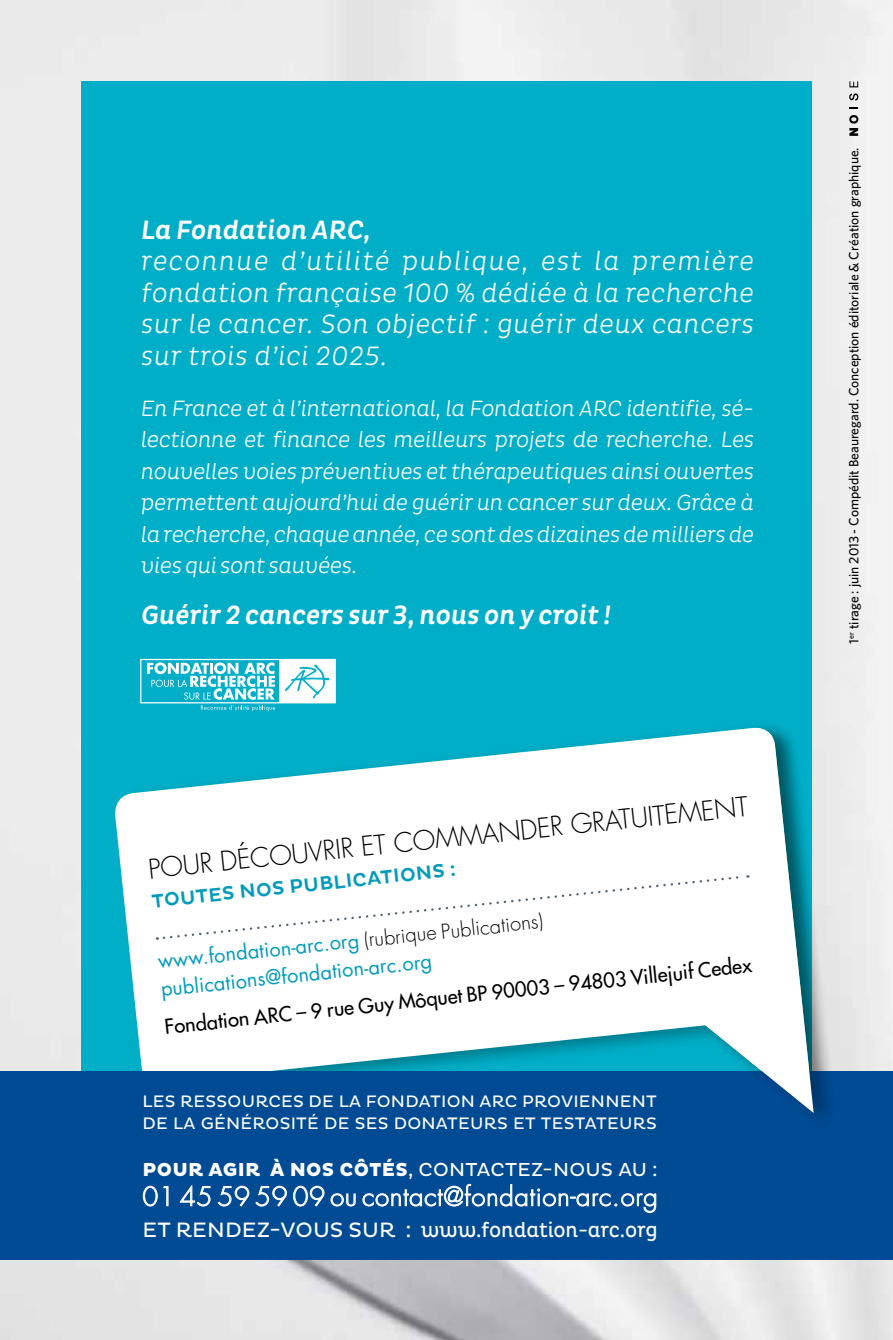
<style>
.page{position:relative;width:893px;height:1340px;background:#fff}
.page>*{position:absolute;margin:0;border:0;box-sizing:border-box;transform-origin:0 0}
.t1{font:300 27px/31.5px "Pluto Cond";letter-spacing:-.12em;color:#fff;text-align:justify}
.t2{font:500 27px "Pluto Cond";color:#fff}
.t3{font:300 26.32px "Futura";color:#000}
.t4{font:300 25.65px "Futura";letter-spacing:.03em;color:#fff}
.t5{font:300 22.5px/31.5px "Pluto Cond";letter-spacing:-.15em;color:#fff;text-align:justify}
.t6{font:21.15px "Pluto Cond";letter-spacing:-.01em;color:#fff}
.t7{font:20.03px/28.1px "Futura";color:#009bba}
.t8{font:20.03px "Futura";color:#000}
.t9{font:500 19.35px "Pluto";color:#009bba}
.t10{font:19.12px "Pluto";letter-spacing:.015em;color:#fff}
.t11{font:16.88px/22.1px "Pluto";letter-spacing:.015em;color:#fff;text-align:right}
.t12{font:500 13.5px "Whitney HTF";color:#000}
.s1{font-weight:300;color:#000}
.s2{font-weight:800}
.s3{font-family:"Pluto"}
</style>
<div class="page">
<img style="left:0;top:0;width:893px;height:1339px">
<div style="left:81px;top:81px;width:731px;height:1073px;background:#00aec7"></div>
<svg style="left:115px;top:790px;width:42px;height:280px;fill:#fff"></svg>
<div style="left:0;top:1070px;width:893px;height:189px;background:#004b93"></div>
<svg style="left:142px;top:1185px;width:27px;height:22px"></svg>
<svg style="left:179px;top:1185px;width:32px;height:22px"></svg>
<svg style="left:217px;top:1185px;width:139px;height:22px"></svg>
<svg style="left:362px;top:1183px;width:295px;height:30px"></svg>
<svg style="left:140px;top:659px;width:196px;height:52px"></svg>
<div style="left:704px;top:720px;width:134px;height:410px;background:#000;opacity:.3"></div>
<svg style="left:849px;top:107px;width:9px;height:2px"></svg>
<svg style="left:849px;top:93px;width:9px;height:8px"></svg>
<svg style="left:849px;top:81px;width:9px;height:6px"></svg>
<svg style="left:849px;top:115px;width:9px;height:21px"></svg>
<svg style="left:157px;top:725px;width:657px;height:388px"></svg>
<p class="t2" style="left:140px;top:214px;width:235px">La Fondation ARC,</p>
<p class="t1" style="left:140px;top:246px;width:618px">reconnue d’utilité publique, est la première fondation française 100 % dédiée à la recherche sur le cancer. Son objectif : guérir deux cancers sur trois d’ici 2025.</p>
<p class="t5" style="left:140px;top:392px;width:618px">En France et à l’international,la Fondation ARC identifie,sé&shy;lectionne et finance les meilleurs projets de recherche. Les nouvelles voies préventives et thérapeutiques ainsiouvertes permettent aujourd’huide guérir un cancer sur deux.Grâce à la recherche,chaque année,ce sont des dizaines de milliers de vies quisont sauvées.</p>
<p class="t2" style="left:140px;top:599px;width:475px">Guérir 2 cancers sur 3,nous on y croit !</p>
<p class="t3" style="left:307px;top:835px;width:190px;rotate:-6deg">vrir et co mmander</p>
<p class="t3" style="left:147px;top:852px;width:16px;rotate:-6deg">Pour</p>
<p class="t3" style="left:218px;top:844px;width:46px;rotate:-6deg">décou</p>
<p class="t9" style="left:151px;top:890px;width:307px;rotate:-6deg">toutes nos publications :</p>
<p class="t3" style="left:617px;top:802px;width:131px;rotate:-6deg">tui temen t</p>
<p class="t7" style="left:156px;top:946px;width:389px;rotate:-6deg">www.fondation-arc.org <span class="s1">(rubrique Publications) </span>publications@fondation-arc.org</p>
<p class="t8" style="left:163px;top:1013px;width:105px;rotate:-6deg">F ondati on ARC</p>
<p class="t8" style="left:295px;top:999px;width:459px;rotate:-6deg">– 9 rue Guy MôquetBP 90003 – 94803 Villejuif Cedex</p>
<p class="t11" style="left:142px;top:1090px;width:516px">PROVIENNENT<br>DE LA GÉNÉROSITÉ DE SES DO NATEURS ET TESTATEURS</p>
<p class="t10" style="left:143px;top:1159px;width:517px"><span class="s2">POUR AGIR À NOS CÔTÉS</span>, CO NTACTEZ-NO US AU :</p>
<p class="t4" style="left:142px;top:1179px;width:517px">01 45 59 59 09 ou contact@fondation-arc.org</p>
<p class="t11" style="left:142px;top:1090px;width:351px">LES RESSO URCES DE LA FO NDATIO N ARC</p>
<p class="t6" style="left:143px;top:1217px;width:517px"><span class="s3">ET RE NDE Z-VO US SUR :</span> www.fondation-arc.org</p>
<p class="t12" style="left:845px;top:643px;width:497px;rotate:-90deg">1<sup>er</sup> tirage : juin 2013 - Compédit Beauregard. Conception éditoriale &amp; Création graphique.</p>
</div>
